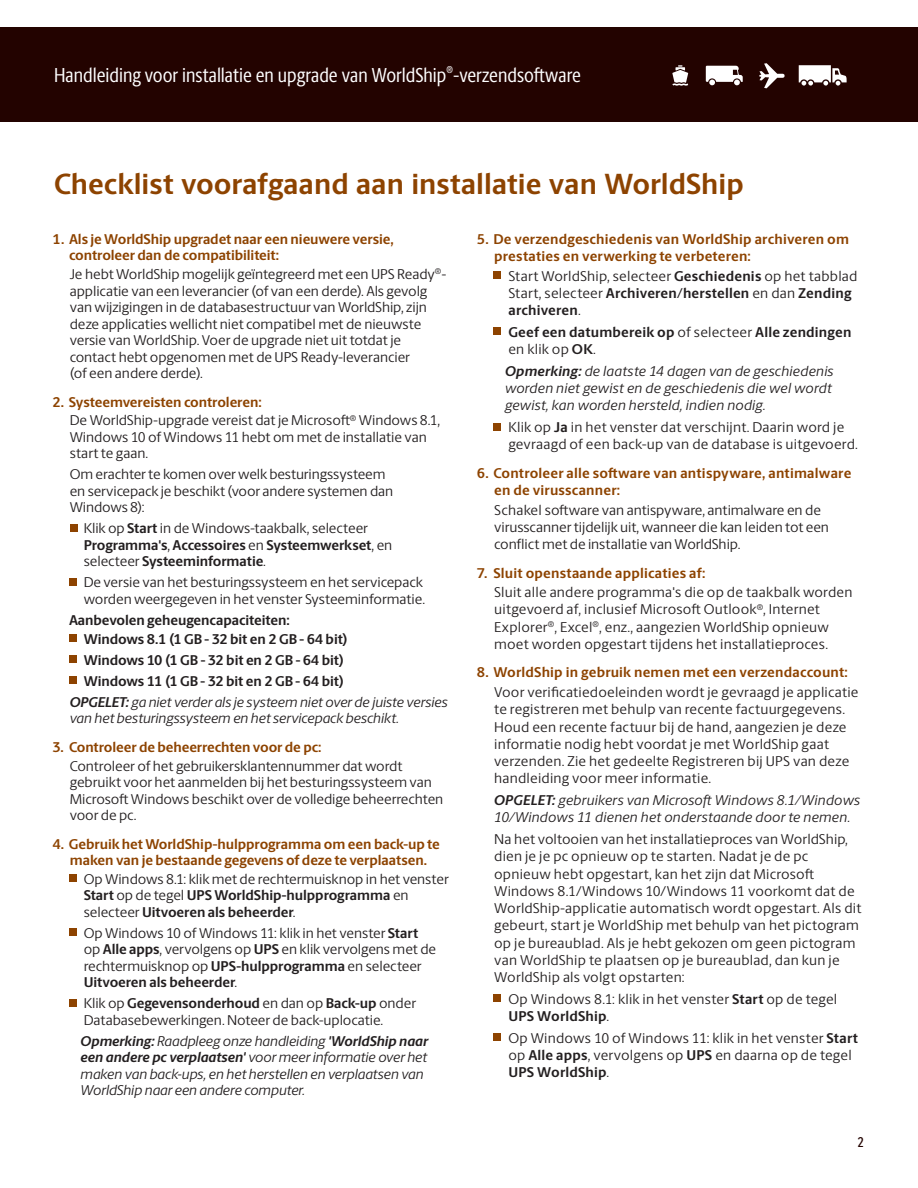
<style>
.page{position:relative;width:918px;height:1188px;background:#fff}
.page>*{position:absolute;margin:0;border:0;box-sizing:border-box;transform-origin:0 0}
.t1{font:700 29.25px "UPS Berlingske Sans";color:#8d4300}
.t2{font:20.25px "UPS Berlingske Sans Cn";color:#fff}
.t3{font:14.25px/17.2px "UPS Berlingske Sans";color:#231f20}
.t4{font:italic 14.25px/16.5px "UPS Berlingske Sans";letter-spacing:.005em;color:#231f20}
.t5{font:700 14.25px/16.5px "UPS Berlingske Sans";letter-spacing:.005em;color:#8d4300}
.t6{font:700 14.25px/16.5px "UPS Berlingske Sans";letter-spacing:-.005em;color:#231f20}
.t7{font:500 14.25px "UPS Berlingske Sans Cn";color:#230300}
.s1{font-weight:700;color:#8d4300}
.s2{font-weight:400}
.s3{font-weight:700}
</style>
<div class="page">
<div style="left:0;top:27px;width:918px;height:95px;background:#230300"></div>
<svg style="left:672px;top:65px;width:16px;height:21px"></svg>
<svg style="left:706px;top:66px;width:37px;height:20px"></svg>
<svg style="left:759px;top:63px;width:26px;height:25px"></svg>
<svg style="left:799px;top:65px;width:48px;height:21px"></svg>
<div style="left:70px;top:524px;width:8px;height:8px;background:#8d4300"></div>
<div style="left:69px;top:578px;width:8px;height:8px;background:#8d4300"></div>
<div style="left:69px;top:634px;width:8px;height:8px;background:#8d4300"></div>
<div style="left:69px;top:655px;width:8px;height:8px;background:#8d4300"></div>
<div style="left:69px;top:676px;width:8px;height:8px;background:#8d4300"></div>
<div style="left:69px;top:875px;width:8px;height:7px;background:#8d4300"></div>
<div style="left:69px;top:929px;width:8px;height:7px;background:#8d4300"></div>
<div style="left:69px;top:999px;width:8px;height:8px;background:#8d4300"></div>
<div style="left:493px;top:271px;width:8px;height:8px;background:#8d4300"></div>
<div style="left:493px;top:327px;width:8px;height:8px;background:#8d4300"></div>
<div style="left:493px;top:423px;width:8px;height:8px;background:#8d4300"></div>
<div style="left:493px;top:994px;width:8px;height:8px;background:#8d4300"></div>
<div style="left:493px;top:1033px;width:8px;height:8px;background:#8d4300"></div>
<h2 class="t2" style="left:54px;top:61px;width:528px">Handleiding voor installatie en upgrade van WorldShip<sup>®</sup>-verzendsoftware</h2>
<h1 class="t1" style="left:54px;top:162px;width:691px">Checklist voorafgaand aan installatie van WorldShip</h1>
<p class="t5" style="left:69px;top:230px;width:326px;text-indent:-17px">1. Als je WorldShip upgradet naar een nieuwere versie, controleer dan de compatibiliteit:</p>
<p class="t3" style="left:70px;top:265px;width:378px;line-height:16.5px">Je hebt WorldShip mogelijk geïntegreerd met een UPS Ready<sup>®</sup>- applicatie van een leverancier (of van een derde). Als gevolg van wijzigingen in de databasestructuur van WorldShip, zijn deze applicaties wellicht niet compatibel met de nieuwste versie van WorldShip. Voer de upgrade niet uit totdat je contact hebt opgenomen met de UPS Ready-leverancier<br>(of een andere derde).</p>
<p class="t3" style="left:70px;top:392px;width:372px;line-height:18.9px;text-indent:-17px"><span class="s1">2. Systeemvereisten controleren:<br></span>De WorldShip-upgrade vereist dat je Microsoft<sup>®</sup> Windows 8.1,</p>
<p class="t3" style="left:70px;top:428px;width:359px;line-height:16.5px">Windows 10 of Windows 11 hebt om met de installatie van start te gaan.</p>
<p class="t3" style="left:70px;top:466px;width:325px;line-height:16.5px">Om erachter te komen over welk besturingssysteem en servicepack je beschikt (voor andere systemen dan<br>Windows 8):</p>
<p class="t6" style="left:84px;top:520px;width:310px"><span class="s2">Klik op</span> Start <span class="s2">in de Windows-taakbalk, selecteer<br></span>Programma's<span class="s2">,</span> Accessoires <span class="s2">en</span> Systeemwerkset<span class="s2">, en selecteer</span> Systeeminformatie<span class="s2">.</span></p>
<p class="t3" style="left:84px;top:574px;width:343px;line-height:16.5px">De versie van het besturingssysteem en het servicepack worden weergegeven in het venster Systeeminformatie.</p>
<p class="t6" style="left:84px;top:610px;width:266px;line-height:18.9px;text-indent:-15px">Aanbevolen geheugencapaciteiten:<br>Windows 8.1 (1 GB - 32 bit en 2 GB - 64 bit)</p>
<p class="t6" style="left:84px;top:651px;width:262px">Windows 10 (1 GB - 32 bit en 2 GB - 64 bit)</p>
<p class="t6" style="left:84px;top:672px;width:262px">Windows 11 (1 GB - 32 bit en 2 GB - 64 bit)</p>
<p class="t4" style="left:70px;top:693px;width:380px"><span class="s3">OPGELET:</span> ga niet verder als je systeem niet over de juiste versies</p>
<p class="t4" style="left:70px;top:710px;width:331px">van het besturingssysteem en het servicepack beschikt.</p>
<p class="t5" style="left:53px;top:738px;width:271px">3. Controleer de beheerrechten voor de pc:</p>
<p class="t3" style="left:70px;top:757px;width:375px;line-height:16.5px">Controleer of het gebruikersklantennummer dat wordt gebruikt voor het aanmelden bij het besturingssysteem van Microsoft Windows beschikt over de volledige beheerrechten voor de pc.</p>
<p class="t5" style="left:53px;top:835px;width:389px;text-align:center">4. Gebruik het WorldShip-hulpprogramma om een back-up te maken van je bestaande gegevens of deze te verplaatsen.</p>
<p class="t3" style="left:84px;top:870px;width:367px;line-height:16.5px">Op Windows 8.1: klik met de rechtermuisknop in het venster<br><span class="s3">Start</span> op de tegel <span class="s3">UPS WorldShip-hulpprogramma</span> en selecteer <span class="s3">Uitvoeren als beheerder</span>.</p>
<p class="t3" style="left:84px;top:924px;width:354px;line-height:16.5px">Op Windows 10 of Windows 11: klik in het venster <span class="s3">Start </span>op <span class="s3">Alle apps</span>, vervolgens op <span class="s3">UPS</span> en klik vervolgens met de rechtermuisknop op <span class="s3">UPS-hulpprogramma</span> en selecteer <span class="s3">Uitvoeren als beheerder</span>.</p>
<p class="t3" style="left:84px;top:995px;width:334px;line-height:16.5px">Klik op <span class="s3">Gegevensonderhoud</span> en dan op <span class="s3">Back-up</span> onder<br>Databasebewerkingen. Noteer de back-uplocatie.</p>
<p class="t4" style="left:81px;top:1032px;width:349px"><span class="s3">Opmerking:</span> Raadpleeg onze handleiding <span class="s3">'WorldShip naar een andere pc verplaatsen'</span> voor meer informatie over het maken van back-ups, en het herstellen en verplaatsen van WorldShip naar een andere computer.</p>
<p class="t5" style="left:494px;top:230px;width:356px;line-height:17.2px;text-indent:-17px">5. De verzendgeschiedenis van WorldShip archiveren om prestaties en verwerking te verbeteren:</p>
<p class="t3" style="left:508px;top:266px;width:351px">Start WorldShip, selecteer <span class="s3">Geschiedenis</span> op het tabblad<br>Start, selecteer <span class="s3">Archiveren/herstellen</span> en dan <span class="s3">Zending archiveren</span>.</p>
<p class="t6" style="left:508px;top:323px;width:345px;line-height:17.2px">Geef een datumbereik op <span class="s2">of selecteer</span> Alle zendingen <span class="s2">en klik op</span> OK<span class="s2">.</span></p>
<p class="t4" style="left:505px;top:362px;width:330px;line-height:17.2px"><span class="s3">Opmerking:</span> de laatste 14 dagen van de geschiedenis worden niet gewist en de geschiedenis die wel wordt gewist, kan worden hersteld, indien nodig.</p>
<p class="t3" style="left:508px;top:418px;width:351px">Klik op <span class="s3">Ja</span> in het venster dat verschijnt. Daarin word je gevraagd of een back-up van de database is uitgevoerd.</p>
<p class="t5" style="left:494px;top:464px;width:359px;line-height:17.2px;text-indent:-17px">6. Controleer alle software van antispyware, antimalware en de virusscanner:</p>
<p class="t3" style="left:494px;top:501px;width:336px">Schakel software van antispyware, antimalware en de virusscanner tijdelijk uit, wanneer die kan leiden tot een conflict met de installatie van WorldShip.</p>
<p class="t5" style="left:477px;top:564px;width:230px">7. Sluit openstaande applicaties af:</p>
<p class="t3" style="left:494px;top:583px;width:360px">Sluit alle andere programma's die op de taakbalk worden uitgevoerd af, inclusief Microsoft Outlook<sup>®</sup>, Internet Explorer<sup>®</sup>, Excel<sup>®</sup>, enz., aangezien WorldShip opnieuw moet worden opgestart tijdens het installatieproces.</p>
<p class="t5" style="left:477px;top:664px;width:373px">8. WorldShip in gebruik nemen met een verzendaccount:</p>
<p class="t3" style="left:494px;top:683px;width:366px">Voor verificatiedoeleinden wordt je gevraagd je applicatie te registreren met behulp van recente factuurgegevens.<br>Houd een recente factuur bij de hand, aangezien je deze informatie nodig hebt voordat je met WorldShip gaat verzenden. Zie het gedeelte Registreren bij UPS van deze handleiding voor meer informatie.</p>
<p class="t4" style="left:494px;top:791px;width:368px;line-height:17.2px"><span class="s3">OPGELET:</span> gebruikers van Microsoft Windows 8.1/Windows<br>10/Windows 11 dienen het onderstaande door te nemen.</p>
<p class="t3" style="left:494px;top:830px;width:369px">Na het voltooien van het installatieproces van WorldShip, dien je je pc opnieuw op te starten. Nadat je de pc opnieuw hebt opgestart, kan het zijn dat Microsoft Windows 8.1/Windows 10/Windows 11 voorkomt dat de WorldShip-applicatie automatisch wordt opgestart. Als dit gebeurt, start je WorldShip met behulp van het pictogram op je bureaublad. Als je hebt gekozen om geen pictogram van WorldShip te plaatsen op je bureaublad, dan kun je WorldShip als volgt opstarten:</p>
<p class="t3" style="left:508px;top:990px;width:330px">Op Windows 8.1: klik in het venster <span class="s3">Start</span> op de tegel<br><span class="s3">UPS WorldShip</span>.</p>
<p class="t3" style="left:508px;top:1029px;width:351px">Op Windows 10 of Windows 11: klik in het venster <span class="s3">Start </span>op <span class="s3">Alle apps</span>, vervolgens op <span class="s3">UPS</span> en daarna op de tegel<br><span class="s3">UPS WorldShip</span>.</p>
<p class="t7" style="left:858px;top:1132px;width:8px">2</p>
</div>
